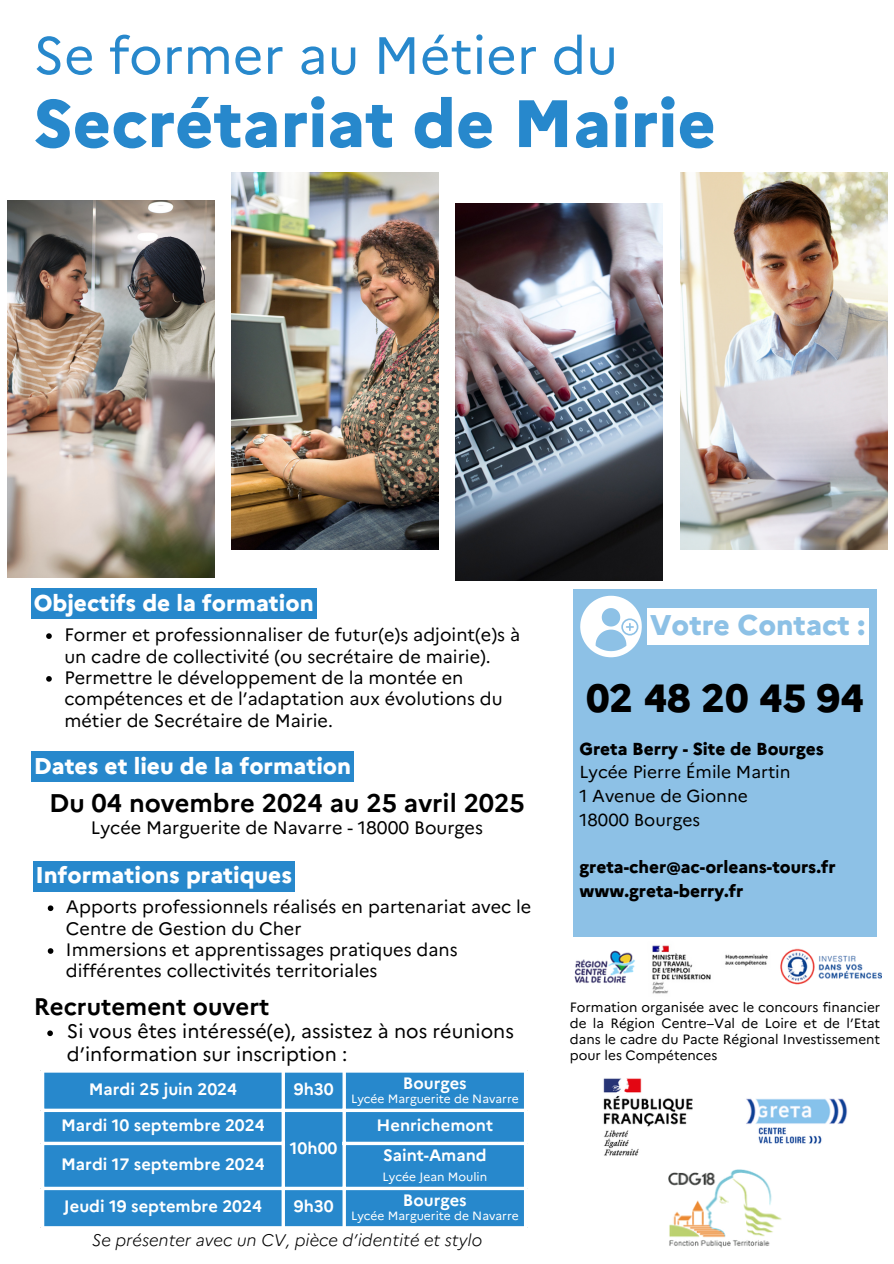
<style>
.page{position:relative;width:894px;height:1264px;background:#fff}
.page>*{position:absolute;margin:0;border:0;box-sizing:border-box;transform-origin:0 0}
.t1{font:800 66.75px "Marianne";color:#2788cc}
.t2{font:52.35px "Marianne";color:#2788cc}
.t3{font:800 39.3px "Marianne";color:#000}
.t4{font:800 28.5px "Marianne";color:#8dc1e6}
.t5{font:700 25.5px "Marianne";color:#000}
.t6{font:700 24px "Marianne";color:#000}
.t7{font:800 22.8px "Marianne";color:#fff}
.t8{font:19.5px/22.5px "Marianne";color:#000}
.t9{font:18px/21.3px "Marianne";color:#000}
.t10{font:800 17.4px/23.7px "Marianne";color:#000}
.t11{font:17.4px "Marianne";color:#000}
.t12{font:italic 300 16.8px "Marianne";color:#000}
.t13{font:700 16.5px "Marianne";color:#fff}
.t14{font:13.5px/15.8px "Marianne";color:#000;text-align:justify}
.t15{font:12px "Marianne";color:#fff}
</style>
<div class="page">
<div style="left:573px;top:589px;width:303px;height:348px;background:#8dc1e6"></div>
<svg style="left:580px;top:595px;width:61px;height:62px"></svg>
<div style="left:646px;top:608px;width:222px;height:37px;background:#fff"></div>
<div style="left:44px;top:1072px;width:480px;height:154px;background:#2788cc"></div>
<svg style="left:281px;top:1072px;width:4px;height:154px"></svg>
<svg style="left:342px;top:1072px;width:4px;height:154px"></svg>
<hr style="left:41px;top:1108px;width:486px;height:3px;background:#fff">
<svg style="left:44px;top:1141px;width:241px;height:4px"></svg>
<svg style="left:342px;top:1141px;width:182px;height:4px"></svg>
<svg style="left:44px;top:1186px;width:480px;height:4px"></svg>
<img style="left:680px;top:173px;width:207px;height:377px">
<img style="left:455px;top:204px;width:207px;height:377px">
<img style="left:231px;top:173px;width:207px;height:377px">
<img style="left:7px;top:200px;width:207px;height:377px">
<img style="left:603px;top:1078px;width:245px;height:78px">
<img style="left:574px;top:945px;width:307px;height:49px">
<img style="left:668px;top:1169px;width:113px;height:78px">
<svg style="left:46px;top:633px;width:6px;height:6px"></svg>
<svg style="left:46px;top:676px;width:6px;height:5px"></svg>
<div style="left:31px;top:588px;width:285px;height:31px;background:#2788cc"></div>
<div style="left:31px;top:751px;width:323px;height:31px;background:#2788cc"></div>
<svg style="left:47px;top:1030px;width:6px;height:6px"></svg>
<svg style="left:48px;top:905px;width:5px;height:6px"></svg>
<svg style="left:48px;top:948px;width:5px;height:5px"></svg>
<div style="left:33px;top:860px;width:261px;height:31px;background:#2788cc"></div>
<h2 class="t2" style="left:33px;top:23px;width:585px">Se former au Métier du</h2>
<h2 class="t1" style="left:33px;top:83px;width:684px">Secrétariat de Mairie</h2>
<h3 class="t7" style="left:34px;top:589px;width:281px">Objectifs de la formation</h3>
<p class="t9" style="left:64px;top:624px;width:457px">Former et professionnaliser de futur(e)s adjoint(e)s à un cadre de collectivité (ou secrétaire de mairie).</p>
<p class="t9" style="left:64px;top:667px;width:439px">Permettre le développement de la montée en compétences et de l’adaptation aux évolutions du métier de Secrétaire de Mairie.</p>
<p class="t7" style="left:34px;top:752px;width:319px">Dates et lieu de la formation</p>
<p class="t5" style="left:49px;top:787px;width:477px">Du 04 novembre 2024 au 25 avril 2025</p>
<p class="t9" style="left:91px;top:817px;width:393px">Lycée Marguerite de Navarre - 18000 Bourges</p>
<p class="t7" style="left:35px;top:861px;width:258px">Informations pratiques</p>
<p class="t9" style="left:66px;top:896px;width:467px">Apports professionnels réalisés en partenariat avec le<br>Centre de Gestion du Cher</p>
<h6 class="t9" style="left:66px;top:939px;width:393px">Immersions et apprentissages pratiques dans différentes collectivités territoriales</h6>
<p class="t6" style="left:34px;top:991px;width:237px">Recrutement ouvert</p>
<p class="t8" style="left:67px;top:1020px;width:448px">Si vous êtes intéressé(e), assistez à nos réunions d’information sur inscription :</p>
<p class="t13" style="left:89px;top:1078px;width:150px">Mardi 25 juin 2024</p>
<h4 class="t13" style="left:294px;top:1078px;width:41px">9h30</h4>
<p class="t13" style="left:403px;top:1072px;width:65px">Bourges</p>
<p class="t15" style="left:351px;top:1091px;width:169px">Lycée Marguerite de Navarre</p>
<p class="t13" style="left:61px;top:1115px;width:205px">Mardi 10 septembre 2024</p>
<p class="t13" style="left:61px;top:1154px;width:205px">Mardi 17 septembre 2024</p>
<p class="t13" style="left:290px;top:1138px;width:49px">10h00</p>
<p class="t13" style="left:376px;top:1115px;width:118px">Henrichemont</p>
<p class="t13" style="left:383px;top:1144px;width:105px">Saint-Amand</p>
<p class="t15" style="left:382px;top:1169px;width:106px">Lycée Jean Moulin</p>
<p class="t13" style="left:64px;top:1196px;width:199px">Jeudi 19 septembre 2024</p>
<p class="t13" style="left:294px;top:1196px;width:41px">9h30</p>
<p class="t13" style="left:403px;top:1190px;width:65px">Bourges</p>
<p class="t15" style="left:351px;top:1208px;width:169px">Lycée Marguerite de Navarre</p>
<p class="t12" style="left:92px;top:1229px;width:392px">Se présenter avec un CV, pièce d’identité et stylo</p>
<h1 class="t4" style="left:650px;top:608px;width:216px">Votre Contact :</h1>
<h4 class="t3" style="left:586px;top:674px;width:279px">02 48 20 45 94</h4>
<p class="t10" style="left:579px;top:736px;width:246px">Greta Berry - Site de Bourges</p>
<p class="t11" style="left:579px;top:761px;width:212px">Lycée Pierre Émile Martin</p>
<h4 class="t11" style="left:579px;top:785px;width:170px">1 Avenue de Gionne</h4>
<h5 class="t11" style="left:579px;top:808px;width:122px">18000 Bourges</h5>
<p class="t10" style="left:579px;top:854px;width:257px">greta-cher@ac-orleans-tours.fr www.greta-berry.fr</p>
<p class="t14" style="left:569px;top:999px;width:312px">Formation organisée avec le concours financier de la Région Centre–Val de Loire et de l’Etat dans le cadre du Pacte Régional Investissement pour les Compétences</p>
</div>
